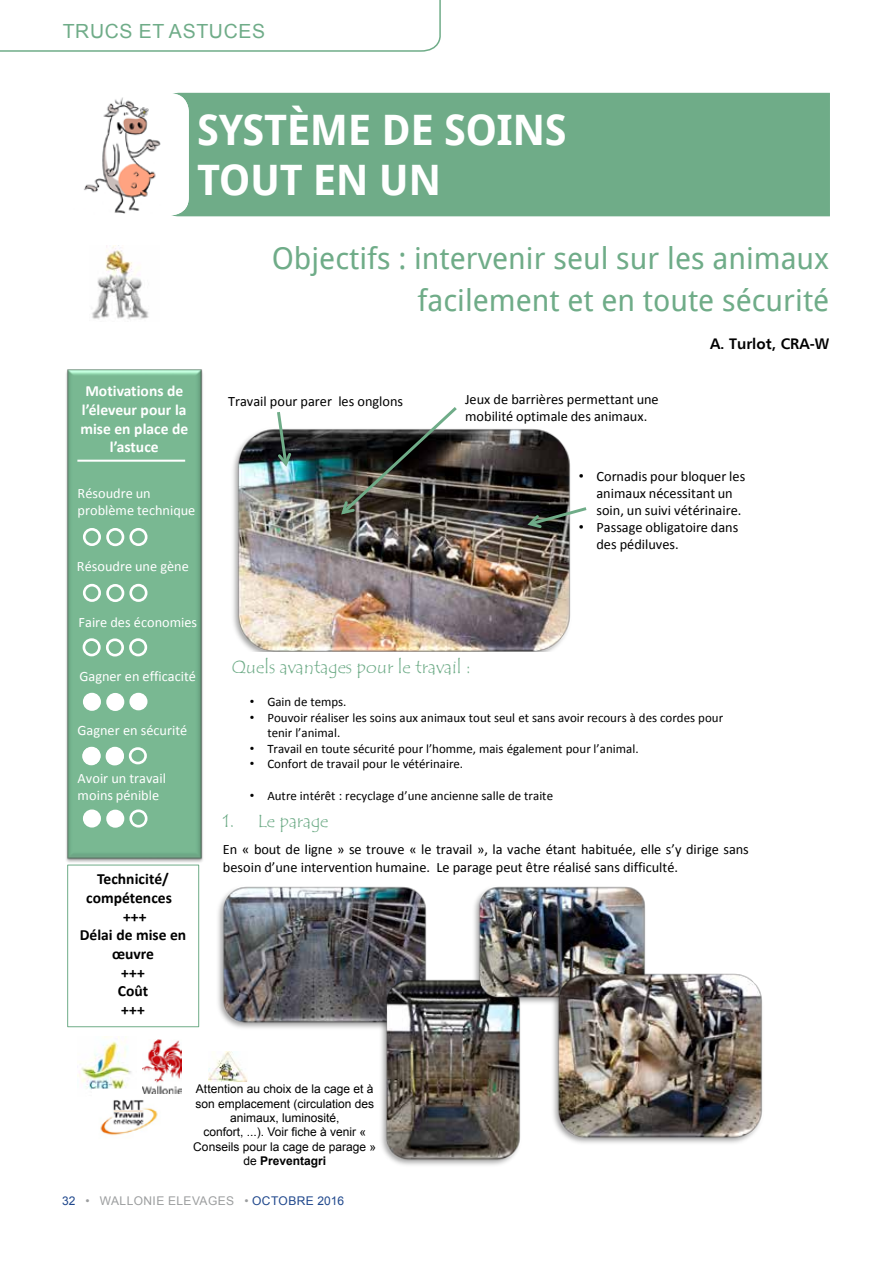
<style>
.page{position:relative;width:893px;height:1263px;background:#fff}
.page>*{position:absolute;margin:0;border:0;box-sizing:border-box;transform-origin:0 0}
.t1{font:700 42px/50.4px "Droid Sans";letter-spacing:-.01em;color:#fff}
.t2{font:30px/42px "Droid Sans";color:#6fac88;text-align:right}
.t3{font:19.5px "Arial";letter-spacing:.035em;color:#6fac88}
.t4{font:18.15px "Tempus Sans ITC";color:#6fac88}
.t5{font:700 15.6px/18.6px "Calibri";color:#000;text-align:center}
.t6{font:700 15.6px/18.6px "Calibri";color:#fff;text-align:center}
.t7{font:15px "Humanist 777 BT Bold B";color:#000}
.t8{font:14.25px/17.1px "Calibri";color:#000}
.t9{font:14.25px/17.1px "Calibri";color:#fff}
.t10{font:12.9px/15.6px "Calibri";color:#000}
.t11{font:12px/14.4px "Arial";color:#000;text-align:center}
.t12{font:12px "Arial";letter-spacing:.035em;color:#9c9e9f}
.s1{font-family:"Arial"}
.s2{font-weight:700}
.s3{color:#1f478c}
</style>
<div class="page">
<div style="left:171px;top:92px;width:659px;height:125px;background:#6fac88"></div>
<img style="left:84px;top:94px;width:105px;height:121px">
<svg style="left:0;top:0;width:441px;height:52px"></svg>
<img style="left:66px;top:369px;width:137px;height:494px">
<div style="left:83px;top:528px;width:18px;height:18px;border:3px solid #fff;border-radius:50%"></div>
<div style="left:106px;top:528px;width:18px;height:18px;border:3px solid #fff;border-radius:50%"></div>
<div style="left:129px;top:528px;width:18px;height:18px;border:3px solid #fff;border-radius:50%"></div>
<div style="left:83px;top:584px;width:18px;height:18px;border:3px solid #fff;border-radius:50%"></div>
<div style="left:106px;top:584px;width:18px;height:18px;border:3px solid #fff;border-radius:50%"></div>
<div style="left:129px;top:584px;width:18px;height:18px;border:3px solid #fff;border-radius:50%"></div>
<div style="left:83px;top:638px;width:18px;height:18px;border:3px solid #fff;border-radius:50%"></div>
<div style="left:106px;top:638px;width:18px;height:18px;border:3px solid #fff;border-radius:50%"></div>
<div style="left:129px;top:638px;width:18px;height:18px;border:3px solid #fff;border-radius:50%"></div>
<div style="left:84px;top:694px;width:16px;height:15px;background:#fff;border-radius:50%"></div>
<div style="left:83px;top:693px;width:18px;height:18px;border:3px solid #fff;border-radius:50%"></div>
<div style="left:108px;top:694px;width:15px;height:16px;background:#fff;border-radius:50%"></div>
<div style="left:106px;top:693px;width:18px;height:18px;border:3px solid #fff;border-radius:50%"></div>
<div style="left:82px;top:747px;width:18px;height:18px;border:3px solid #fff;border-radius:50%"></div>
<div style="left:129px;top:747px;width:18px;height:17px;border:3px solid #fff;border-radius:50%"></div>
<div style="left:67px;top:864px;width:132px;height:163px;border:1px solid #6fac88"></div>
<img style="left:77px;top:1036px;width:55px;height:54px">
<hr style="left:77px;top:460px;width:108px;height:2px;background:#fff">
<div style="left:84px;top:811px;width:16px;height:15px;background:#fff;border-radius:50%"></div>
<div style="left:83px;top:809px;width:18px;height:18px;border:3px solid #fff;border-radius:50%"></div>
<div style="left:108px;top:811px;width:15px;height:15px;background:#fff;border-radius:50%"></div>
<div style="left:106px;top:810px;width:18px;height:18px;border:3px solid #fff;border-radius:50%"></div>
<div style="left:129px;top:809px;width:18px;height:18px;border:3px solid #fff;border-radius:50%"></div>
<img style="left:100px;top:1090px;width:64px;height:46px">
<img style="left:233px;top:429px;width:338px;height:223px">
<svg style="left:525px;top:505px;width:62px;height:25px"></svg>
<svg style="left:275px;top:412px;width:19px;height:58px"></svg>
<svg style="left:339px;top:407px;width:121px;height:110px"></svg>
<div style="left:84px;top:748px;width:15px;height:15px;background:#fff;border-radius:50%"></div>
<div style="left:83px;top:747px;width:18px;height:18px;border:3px solid #fff;border-radius:50%"></div>
<div style="left:107px;top:748px;width:16px;height:16px;background:#fff;border-radius:50%"></div>
<div style="left:106px;top:747px;width:18px;height:18px;border:3px solid #fff;border-radius:50%"></div>
<img style="left:218px;top:886px;width:209px;height:142px">
<img style="left:377px;top:976px;width:144px;height:189px">
<img style="left:470px;top:886px;width:176px;height:122px">
<img style="left:548px;top:969px;width:215px;height:174px">
<img style="left:143px;top:1039px;width:39px;height:54px">
<img style="left:208px;top:1051px;width:39px;height:31px">
<div style="left:131px;top:694px;width:15px;height:15px;background:#fff;border-radius:50%"></div>
<div style="left:129px;top:693px;width:18px;height:17px;border:3px solid #fff;border-radius:50%"></div>
<img style="left:92px;top:246px;width:57px;height:73px">
<h3 class="t3" style="left:63px;top:17px;width:204px">TRUCS ET ASTUCES</h3>
<h1 class="t1" style="left:197px;top:105px;width:371px">SYSTÈME DE SOINS<br>TOUT EN UN</h1>
<h2 class="t2" style="left:272px;top:237px;width:559px">Objectifs : intervenir seul sur les animaux facilement et en toute sécurité</h2>
<p class="t6" style="left:80px;top:381px;width:109px">Motivations de l’éleveur pour la mise en place de l’astuce</p>
<p class="t9" style="left:78px;top:484px;width:119px">Résoudre un problème technique</p>
<p class="t9" style="left:77px;top:557px;width:113px">Résoudre une gène</p>
<p class="t9" style="left:79px;top:613px;width:120px">Faire des économies</p>
<p class="t9" style="left:79px;top:667px;width:118px">Gagner en efficacité</p>
<p class="t9" style="left:78px;top:722px;width:111px">Gagner en sécurité</p>
<p class="t9" style="left:78px;top:769px;width:90px">Avoir un travail moins pénible</p>
<p class="t5" style="left:80px;top:869px;width:108px">Technicité/ compétences +++<br>Délai de mise en œuvre<br>+++<br>Coût<br>+++</p>
<p class="t8" style="left:228px;top:392px;width:177px">Travail pour parer les onglons</p>
<p class="t8" style="left:465px;top:390px;width:195px">Jeux de barrières permettant une mobilité optimale des animaux.</p>
<p class="t7" style="left:710px;top:334px;width:121px">A. Turlot, CRA-W</p>
<p class="t8" style="left:596px;top:467px;width:150px;text-indent:-18px"><span class="s1">•</span> Cornadis pour bloquer les animaux nécessitant un soin, un suivi vétérinaire.</p>
<p class="t8" style="left:596px;top:519px;width:143px;text-indent:-18px"><span class="s1">•</span> Passage obligatoire dans des pédiluves.</p>
<p class="t4" style="left:232px;top:655px;width:241px">Quels avantages pour le travail :</p>
<p class="t10" style="left:250px;top:694px;width:98px"><span class="s1">•</span> Gain de temps.</p>
<p class="t10" style="left:267px;top:709px;width:457px;text-indent:-17px"><span class="s1">•</span> Pouvoir réaliser les soins aux animaux tout seul et sans avoir recours à des cordes pour tenir l’animal.</p>
<p class="t10" style="left:250px;top:740px;width:390px"><span class="s1">•</span> Travail en toute sécurité pour l’homme, mais également pour l’animal.</p>
<p class="t10" style="left:250px;top:756px;width:215px"><span class="s1">•</span> Confort de travail pour le vétérinaire.</p>
<p class="t10" style="left:250px;top:787px;width:305px"><span class="s1">•</span> Autre intérêt : recyclage d’une ancienne salle de traite</p>
<p class="t4" style="left:223px;top:810px;width:107px">1. Le parage</p>
<p class="t8" style="left:223px;top:841px;width:527px">En « bout de ligne » se trouve « le travail », la vache étant habituée, elle s’y dirige sans besoin d’une intervention humaine. Le parage peut être réalisé sans difficulté.</p>
<p class="t11" style="left:193px;top:1081px;width:184px">Attention au choix de la cage et à son emplacement (circulation des animaux, luminosité,<br>confort, ...). Voir fiche à venir «<br>Conseils pour la cage de parage » de <span class="s2">Preventagri</span></p>
<p class="t12" style="left:62px;top:1192px;width:283px"><span class="s3">32</span> • WALLONIE ELEVAGES • <span class="s3">OCTOBRE 2016</span></p>
</div>
